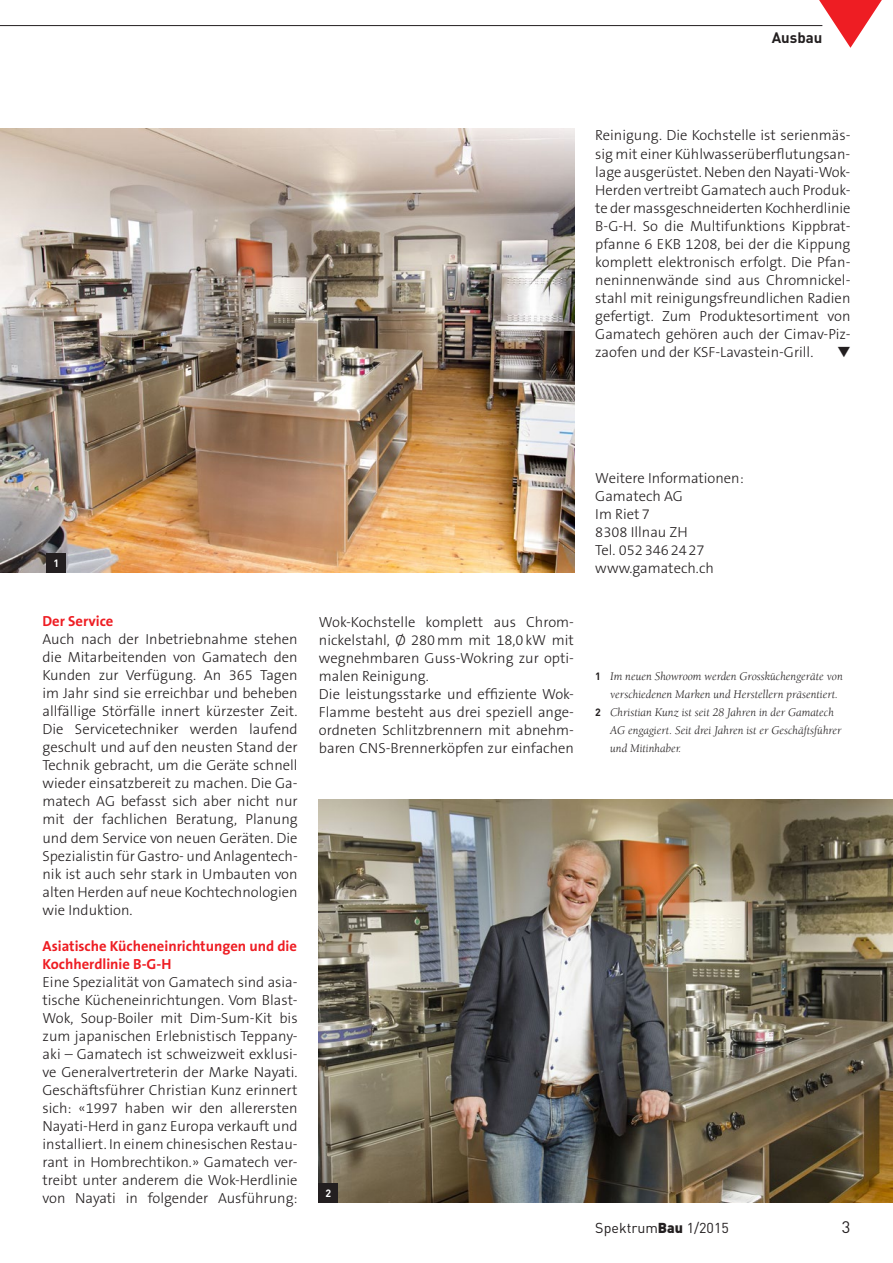
<style>
.page{position:relative;width:893px;height:1263px;background:#fff}
.page>*{position:absolute;margin:0;border:0;box-sizing:border-box;transform-origin:0 0}
.t1{font:16.5px "DIN";color:#231f20}
.t2{font:700 15px "DIN";color:#231f20}
.t3{font:300 14.7px/18px "The Sans B3";color:#231f20;text-align:justify}
.t4{font:700 14.7px/18px "The Sans B7";color:#ee1d23}
.t5{font:14.25px "DIN";color:#231f20}
.t6{font:italic 12px "Berkeley";color:#231f20}
.t7{font:700 10.5px "DIN";color:#fff}
.s1{font-family:"DIN";font-weight:700;font-style:normal;font-size:10.5px}
.s2{font-weight:900}
</style>
<div class="page">
<svg style="left:809px;top:0;width:73px;height:48px"></svg>
<hr style="left:0;top:25px;width:822px;height:1px;background:#231f20">
<img style="left:0;top:129px;width:574px;height:443px">
<img style="left:319px;top:799px;width:574px;height:403px">
<div style="left:47px;top:553px;width:19px;height:19px;background:#231f20"></div>
<div style="left:319px;top:1183px;width:19px;height:19px;background:#231f20"></div>
<p class="t2" style="left:772px;top:27px;width:52px">Ausbau</p>
<p class="t3" style="left:595px;top:127px;width:257px">Reinigung. Die Kochstelle ist serienmäs&shy;sig mit einer Kühlwasserüberflutungsan&shy;lage ausgerüstet. Neben den Nayati-Wok-Herden vertreibt Gamatech auch Produk&shy;te der massgeschneiderten Kochherdlinie B-G-H. So die Multifunktions Kippbrat&shy;pfanne 6 EKB 1208, bei der die Kippung komplett elektronisch erfolgt. Die Pfan&shy;neninnenwände sind aus Chromnickel&shy;stahl mit reinigungsfreundlichen Radien gefertigt. Zum Produktesortiment von Gamatech gehören auch der Cimav-Piz&shy;zaofen und der KSF-Lavastein-Grill.</p>
<p class="t7" style="left:53px;top:556px;width:7px">1</p>
<p class="t4" style="left:43px;top:613px;width:72px">Der Service</p>
<p class="t3" style="left:43px;top:631px;width:257px">Auch nach der Inbetriebnahme stehen die Mitarbeitenden von Gamatech den Kunden zur Verfügung. An 365 Tagen im Jahr sind sie erreichbar und beheben allfällige Störfälle innert kürzester Zeit.<br>Die Servicetechniker werden laufend geschult und auf den neusten Stand der Technik gebracht, um die Geräte schnell wieder einsatzbereit zu machen. Die Ga&shy;matech AG befasst sich aber nicht nur mit der fachlichen Beratung, Planung und dem Service von neuen Geräten. Die Spezialistin für Gastro- und Anlagentech&shy;nik ist auch sehr stark in Umbauten von alten Herden auf neue Kochtechnologien wie Induktion.</p>
<p class="t4" style="left:43px;top:937px;width:256px">Asiatische Kücheneinrichtungen und die<br>Kochherdlinie B-G-H</p>
<p class="t3" style="left:43px;top:973px;width:257px">Eine Spezialität von Gamatech sind asia&shy;tische Kücheneinrichtungen. Vom Blast-Wok, Soup-Boiler mit Dim-Sum-Kit bis zum japanischen Erlebnistisch Teppany&shy;aki – Gamatech ist schweizweit exklusi&shy;ve Generalvertreterin der Marke Nayati.<br>Geschäftsführer Christian Kunz erinnert sich: «1997 haben wir den allerersten Nayati-Herd in ganz Europa verkauft und installiert. In einem chinesischen Restau&shy;rant in Hombrechtikon.» Gamatech ver&shy;treibt unter anderem die Wok-Herdlinie von Nayati in folgender Ausführung:</p>
<p class="t3" style="left:319px;top:613px;width:257px;text-align:left">Wok-Kochstelle komplett aus Chrom&shy;nickelstahl, Ø 280mm mit 18,0kW mit wegnehmbaren Guss-Wokring zur opti&shy;malen Reinigung.<br>Die leistungsstarke und effiziente Wok-Flamme besteht aus drei speziell ange&shy;ordneten Schlitzbrennern mit abnehm&shy;baren CNS-Brennerköpfen zur einfachen</p>
<p class="t7" style="left:326px;top:1186px;width:7px">2</p>
<p class="t3" style="left:595px;top:469px;width:150px;text-align:left">Weitere Informationen:<br>Gamatech AG<br>Im Riet 7<br>8308 Illnau ZH<br>Tel. 0523462427 www.gamatech.ch</p>
<p class="t6" style="left:595px;top:670px;width:249px"><span class="s1">1</span> Im neuen Showroom werden Grossküchengeräte von</p>
<p class="t6" style="left:610px;top:688px;width:229px">verschiedenen Marken und Herstellern präsentiert.</p>
<p class="t6" style="left:595px;top:706px;width:240px"><span class="s1">2</span> Christian Kunz ist seit 28 Jahren in der Gamatech</p>
<p class="t6" style="left:610px;top:724px;width:233px">AG engagiert. Seit drei Jahren ist er Geschäftsführer</p>
<p class="t6" style="left:610px;top:742px;width:73px">und Mitinhaber.</p>
<p class="t5" style="left:595px;top:1219px;width:135px">Spektrum<span class="s2">Bau</span> 1/2015</p>
<p class="t1" style="left:842px;top:1217px;width:10px">3</p>
</div>
